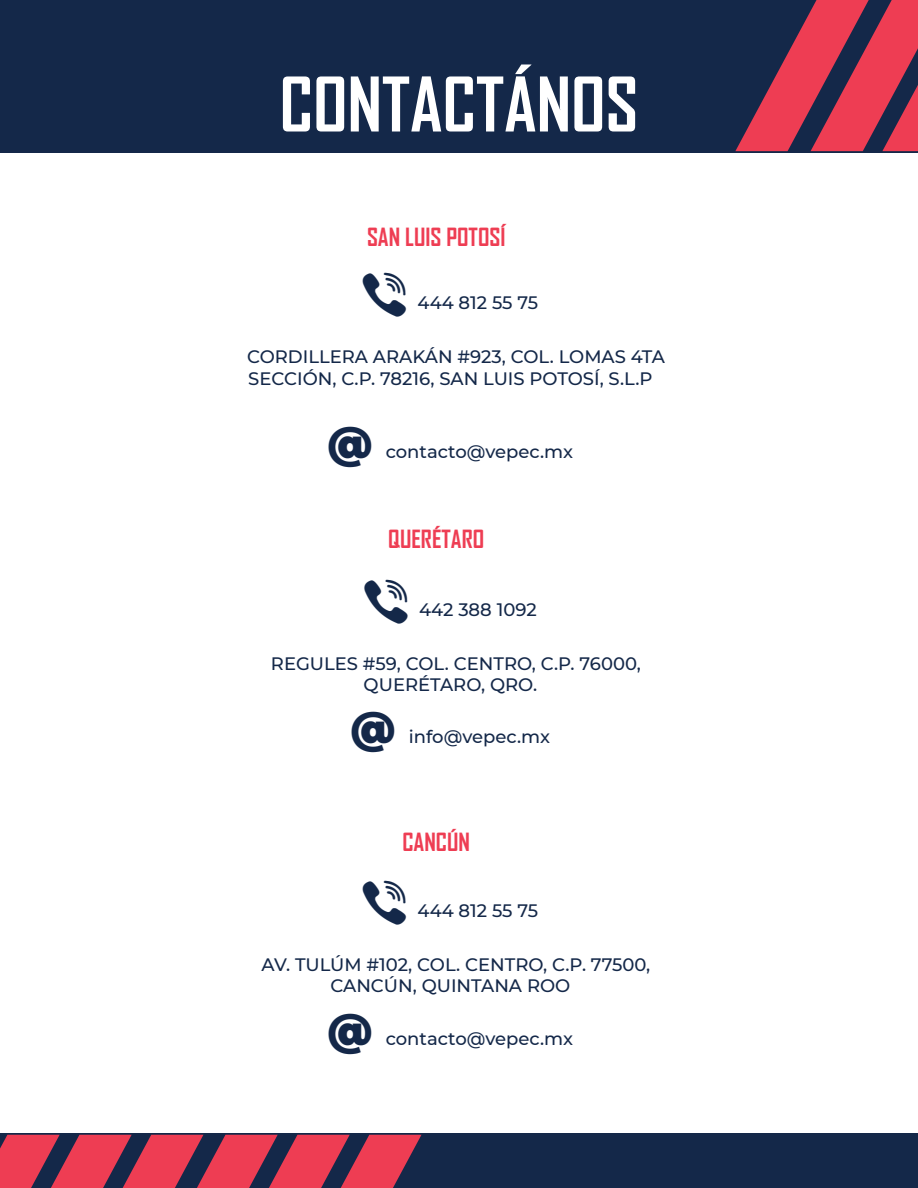
<style>
.page{position:relative;width:918px;height:1188px;background:#fff}
.page>*{position:absolute;margin:0;border:0;box-sizing:border-box;transform-origin:0 0}
.t1{font:700 72px "Agency FB";color:#fff}
.t2{font:900 43.5px "Montserrat";color:#142849}
.t3{font:700 24px "Agency FB";color:#ee3d53}
.t4{font:500 18px/21.6px "Montserrat";color:#142849}
</style>
<div class="page">
<div style="left:0;top:1134px;width:918px;height:54px;background:#142849"></div>
<div style="left:0;top:0;width:918px;height:152px;background:#142849"></div>
<svg style="left:735px;top:0;width:183px;height:151px"></svg>
<svg style="left:0;top:1135px;width:422px;height:53px"></svg>
<h1 class="t1" style="left:280px;top:60px;width:360px">CONTACTÁNOS</h1>
<h3 class="t3" style="left:367px;top:222px;width:140px">SAN LUIS POTOSÍ</h3>
<p class="t4" style="left:363px;top:291px;width:177px">❖ 444 812 55 75</p>
<p class="t4" style="left:247px;top:345px;width:419px">CORDILLERA ARAKÁN #923, COL. LOMAS 4TA<br>SECCIÓN, C.P. 78216, SAN LUIS POTOSÍ, S.L.P</p>
<h2 class="t2" style="left:328px;top:410px;width:47px">@</h2>
<p class="t4" style="left:386px;top:440px;width:189px">contacto@vepec.mx</p>
<h3 class="t3" style="left:388px;top:524px;width:97px">QUERÉTARO</h3>
<p class="t4" style="left:364px;top:598px;width:174px">❖ 442 388 1092</p>
<p class="t4" style="left:364px;top:652px;width:279px;text-indent:-93px">REGULES #59, COL. CENTRO, C.P. 76000,<br>QUERÉTARO, QRO.</p>
<h2 class="t2" style="left:351px;top:695px;width:47px">@</h2>
<p class="t4" style="left:409px;top:725px;width:143px">info@vepec.mx</p>
<h3 class="t3" style="left:402px;top:827px;width:69px">CANCÚN</h3>
<p class="t4" style="left:363px;top:899px;width:177px">❖ 444 812 55 75</p>
<p class="t4" style="left:330px;top:953px;width:321px;text-indent:-69px">AV. TULÚM #102, COL. CENTRO, C.P. 77500,<br>CANCÚN, QUINTANA ROO</p>
<h2 class="t2" style="left:328px;top:996px;width:47px">@</h2>
<p class="t4" style="left:386px;top:1027px;width:189px">contacto@vepec.mx</p>
</div>
